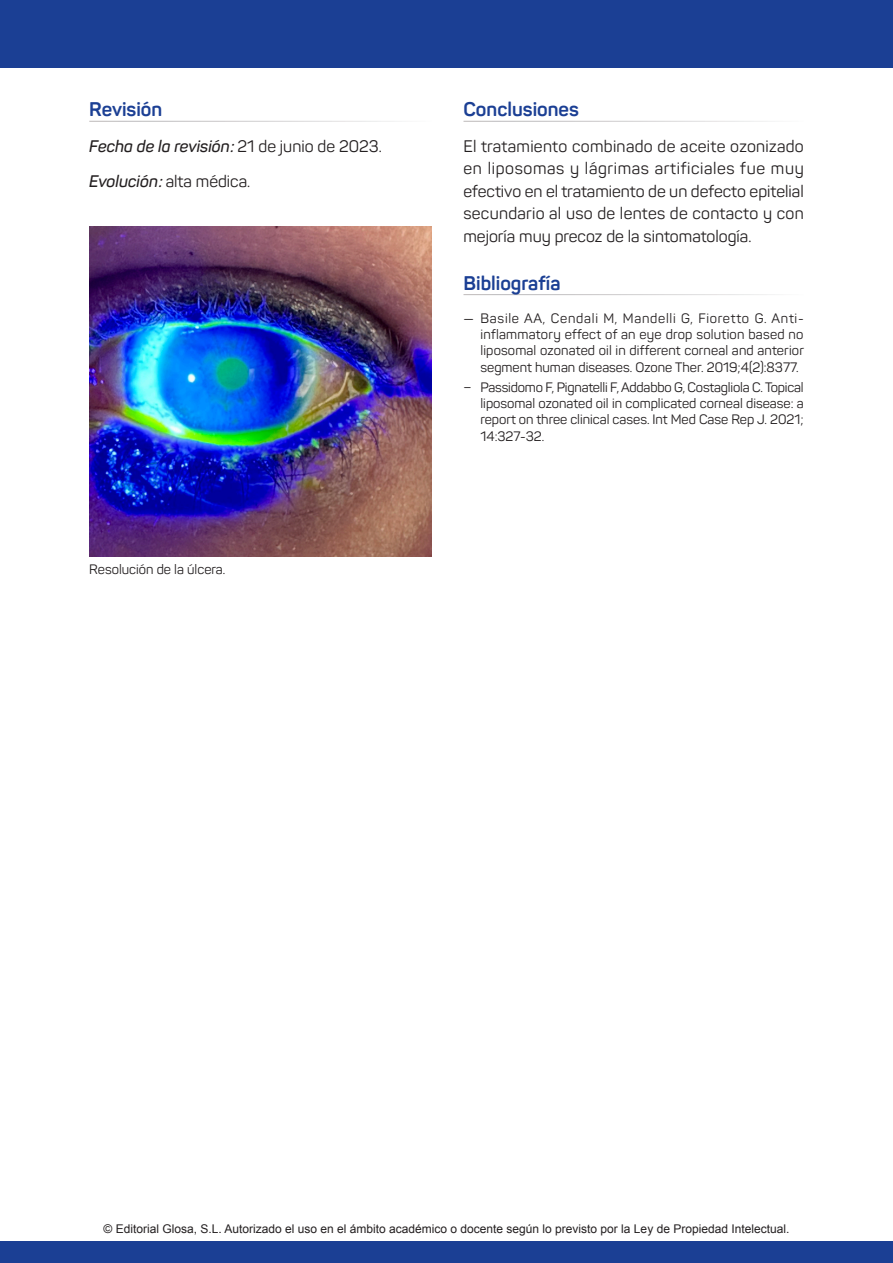
<style>
.page{position:relative;width:893px;height:1263px;background:#fff}
.page>*{position:absolute;margin:0;border:0;box-sizing:border-box;transform-origin:0 0}
.t1{font:700 19.5px "Panton";color:#1b3f94}
.t2{font:16.5px/22.5px "Panton";color:#231f20;text-align:justify}
.t3{font:13.5px/16.2px "Panton";color:#231f20;text-align:justify}
.t4{font:12px "Arial";color:#231f20}
.s1{font-weight:600;font-style:italic}
</style>
<div class="page">
<div style="left:0;top:1242px;width:893px;height:21px;background:#1b3f94"></div>
<div style="left:0;top:0;width:893px;height:67px;background:#1b3f94"></div>
<img style="left:89px;top:226px;width:342px;height:330px">
<h1 class="t1" style="left:89px;top:97px;width:75px">Revisión</h1>
<p class="t2" style="left:89px;top:128px;width:294px;line-height:35.2px"><span class="s1">Fecha de la revisión</span><span class="s1">:</span>21 de junio de 2023.<br><span class="s1">Evolución</span><span class="s1">:</span>alta médica.</p>
<p class="t3" style="left:89px;top:561px;width:138px">Resolución de la úlcera.</p>
<h1 class="t1" style="left:463px;top:97px;width:117px">Conclusiones</h1>
<p class="t2" style="left:463px;top:135px;width:342px">El tratamiento combinado de aceite ozonizado en liposomas y lágrimas artificiales fue muy efectivo en el tratamiento de un defecto epitelial secundario al uso de lentes de contacto y con mejoría muy precoz de la sintomatología.</p>
<h1 class="t1" style="left:463px;top:271px;width:98px">Bibliografía</h1>
<p class="t3" style="left:480px;top:310px;width:325px;text-indent:-17px">— Basile AA, Cendali M, Mandelli G, Fioretto G. Anti&shy;inflammatory effect of an eye drop solution based no liposomal ozonated oil in different corneal and anterior segment human diseases. Ozone Ther. 2019;4(2):8377.</p>
<p class="t3" style="left:480px;top:379px;width:325px;text-indent:-17px">− Passidomo F, Pignatelli F, Addabbo G, Costagliola C. Topical liposomal ozonated oil in complicated corneal disease: a report on three clinical cases. Int Med Case Rep J. 2021; 14:327-32.</p>
<p class="t4" style="left:103px;top:1221px;width:687px">© Editorial Glosa, S.L. Autorizado el uso en el ámbito académico o docente según lo previsto por la Ley de Propiedad Intelectual.</p>
</div>
